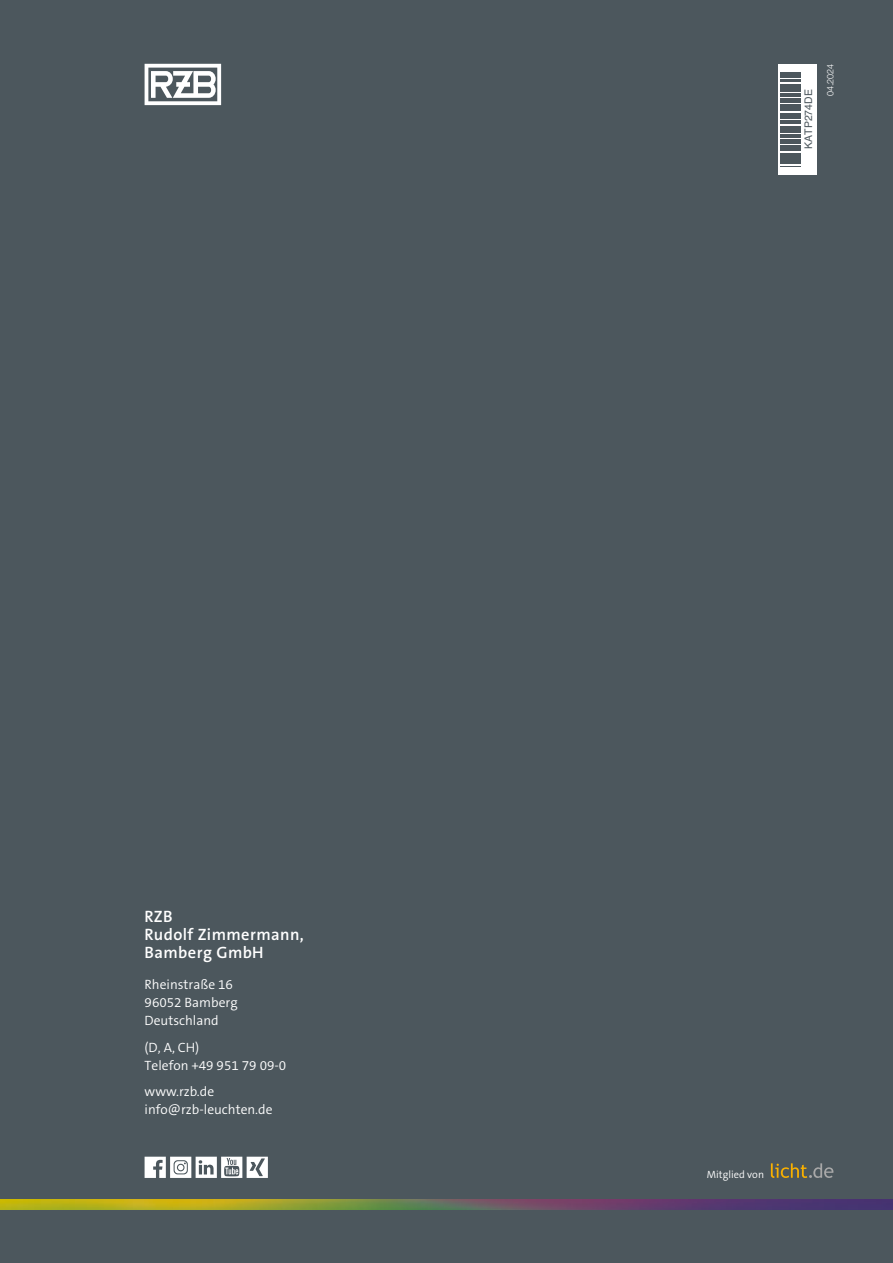
<style>
.page{position:relative;width:893px;height:1263px;background:#4c575d}
.page>*{position:absolute;margin:0;border:0;box-sizing:border-box;transform-origin:0 0}
.t1{font:600 16.5px/18px "The Sans B W6";letter-spacing:.025em;color:#fff}
.t2{font:300 13.5px/18px "The Sans B W4";color:#fff}
.t3{font:300 10.5px "The Sans B W4";color:#fff}
.t4{font:10.5px "Helvetica";color:#4c575d}
.t5{font:300 9px "Helvetica Neue LTW1 G";color:#fff}
</style>
<div class="page">
<img style="left:0;top:1199px;width:893px;height:11px">
<div style="left:778px;top:64px;width:38px;height:110px;background:#fff"></div>
<svg style="left:780px;top:72px;width:20px;height:95px"></svg>
<svg style="left:145px;top:64px;width:76px;height:41px"></svg>
<svg style="left:771px;top:1163px;width:62px;height:15px"></svg>
<svg style="left:145px;top:1157px;width:123px;height:21px"></svg>
<p class="t1" style="left:145px;top:908px;width:161px">RZB<br>Rudolf Zimmermann,<br>Bamberg GmbH</p>
<p class="t2" style="left:145px;top:976px;width:95px">Rheinstraße 16<br>96052 Bamberg<br>Deutschland</p>
<p class="t2" style="left:145px;top:1038px;width:143px">(D, A, CH)<br>Telefon +49 951 79 09-0</p>
<p class="t2" style="left:145px;top:1083px;width:129px">www.rzb.de info@rzb-leuchten.de</p>
<p class="t4" style="left:800px;top:149px;width:61px;rotate:-90deg">KATP274DE</p>
<p class="t5" style="left:825px;top:96px;width:34px;rotate:-90deg">04.2024</p>
<p class="t3" style="left:707px;top:1168px;width:59px">Mitglied von</p>
</div>
